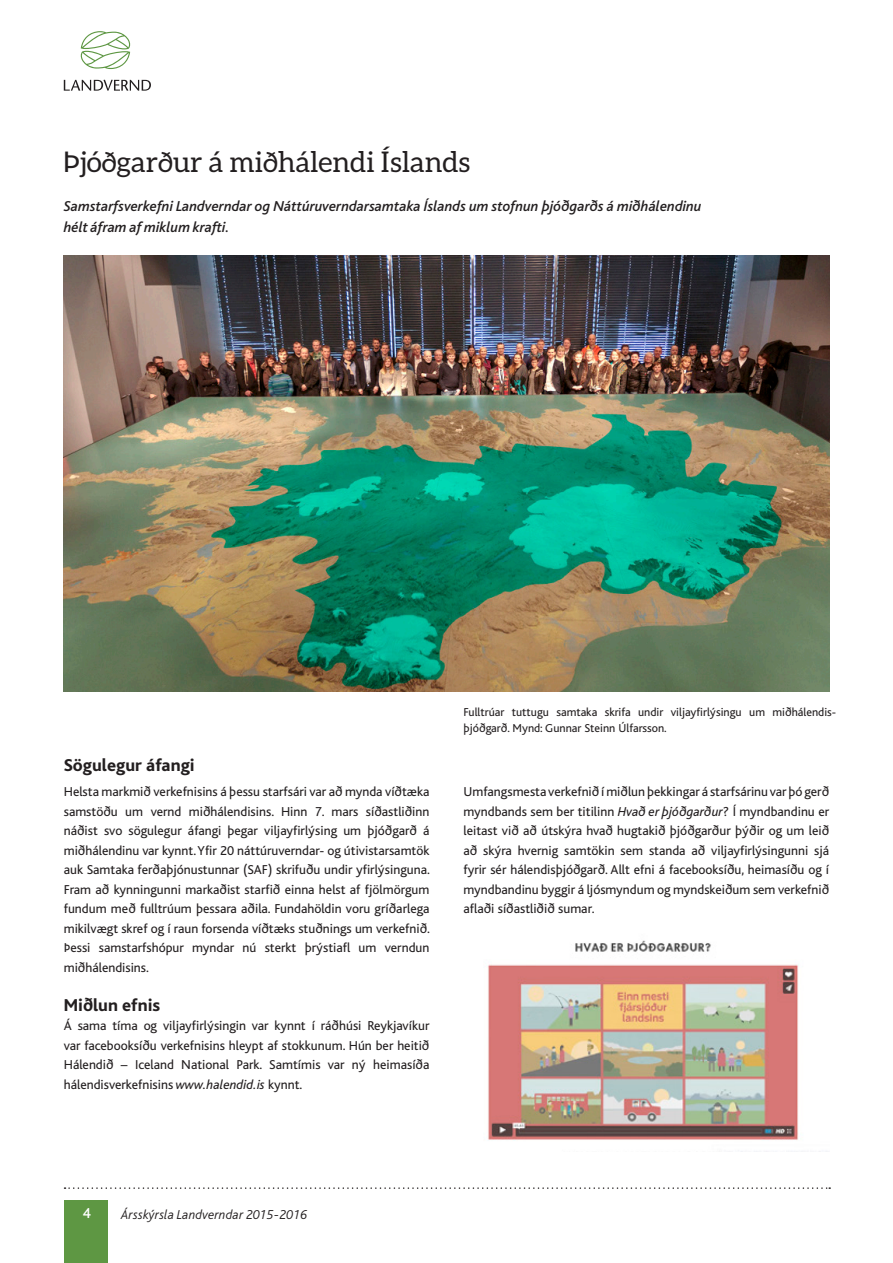
<style>
.page{position:relative;width:893px;height:1263px;background:#fff}
.page>*{position:absolute;margin:0;border:0;box-sizing:border-box;transform-origin:0 0}
.t1{font:28.5px "Aleo";color:#231f20}
.t2{font:800 18px "Bliss";color:#231f20}
.t3{font:italic 500 15px/21px "Bliss";color:#231f20}
.t4{font:500 15px "Bliss";color:#fff}
.t5{font:13.5px/19.5px "Bliss";color:#231f20;text-align:justify}
.t6{font:italic 300 13.5px "Bliss";letter-spacing:.01em;color:#231f20}
.t7{font:12px/16.5px "Bliss";color:#231f20}
.s1{font-style:italic}
</style>
<div class="page">
<svg style="left:65px;top:1187px;width:765px;height:2px"></svg>
<svg style="left:64px;top:80px;width:87px;height:11px"></svg>
<svg style="left:80px;top:31px;width:51px;height:38px"></svg>
<div style="left:64px;top:1200px;width:44px;height:63px;background:#5e9743"></div>
<img style="left:487px;top:940px;width:312px;height:201px">
<img style="left:64px;top:255px;width:765px;height:436px">
<h1 class="t1" style="left:64px;top:146px;width:408px">Þjóðgarður á miðhálendi Íslands</h1>
<p class="t3" style="left:64px;top:196px;width:639px">Samstarfsverkefni Landverndar og Náttúruverndarsamtaka Íslands um stofnun þjóðgarðs á miðhálendinu hélt áfram af miklum krafti.</p>
<h2 class="t2" style="left:64px;top:756px;width:132px">Sögulegur áfangi</h2>
<p class="t5" style="left:64px;top:782px;width:368px">Helsta markmið verkefnisins á þessu starfsári var að mynda víðtæka samstöðu um vernd miðhálendisins. Hinn 7. mars síðastliðinn náðist svo sögulegur áfangi þegar viljayfirlýsing um þjóðgarð á miðhálendinu var kynnt. Yfir 20 náttúruverndar- og útivistarsamtök auk Samtaka ferðaþjónustunnar (SAF) skrifuðu undir yfirlýsinguna.<br>Fram að kynningunni markaðist starfið einna helst af fjölmörgum fundum með fulltrúum þessara aðila. Fundahöldin voru gríðarlega mikilvægt skref og í raun forsenda víðtæks stuðnings um verkefnið.<br>Þessi samstarfshópur myndar nú sterkt þrýstiafl um verndun miðhálendisins.</p>
<h2 class="t2" style="left:64px;top:996px;width:98px">Miðlun efnis</h2>
<p class="t5" style="left:64px;top:1016px;width:367px">Á sama tíma og viljayfirlýsingin var kynnt í ráðhúsi Reykjavíkur var facebooksíðu verkefnisins hleypt af stokkunum. Hún ber heitið Hálendið – Iceland National Park. Samtímis var ný heimasíða hálendisverkefnisins <span class="s1">www.halendid.is</span> kynnt.</p>
<p class="t7" style="left:463px;top:704px;width:374px">Fulltrúar tuttugu samtaka skrifa undir viljayfirlýsingu um miðhálendis&shy;þjóðgarð. Mynd: Gunnar Steinn Úlfarsson.</p>
<p class="t5" style="left:463px;top:782px;width:367px">Umfangsmesta verkefnið í miðlun þekkingar á starfsárinu var þó gerð myndbands sem ber titilinn <span class="s1">Hvað er þjóðgarður</span>? Í myndbandinu er leitast við að útskýra hvað hugtakið þjóðgarður þýðir og um leið að skýra hvernig samtökin sem standa að viljayfirlýsingunni sjá fyrir sér hálendisþjóðgarð. Allt efni á facebooksíðu, heimasíðu og í myndbandinu byggir á ljósmyndum og myndskeiðum sem verkefnið aflaði síðastliðið sumar.</p>
<p class="t4" style="left:83px;top:1206px;width:9px">4</p>
<p class="t6" style="left:121px;top:1207px;width:187px">Ársskýrsla Landverndar 2015-2016</p>
</div>
